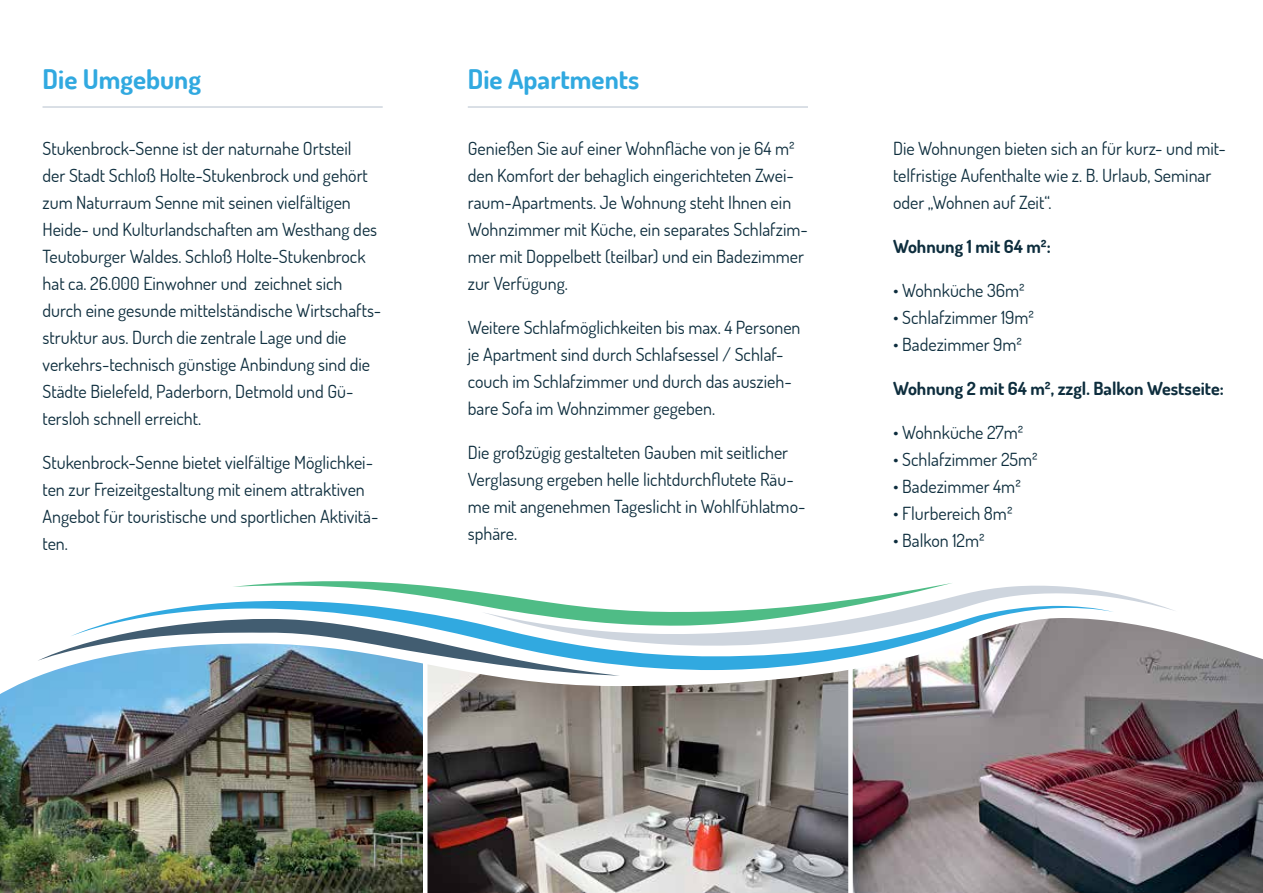
<style>
.page{position:relative;width:1263px;height:893px;background:#fff}
.page>*{position:absolute;margin:0;border:0;box-sizing:border-box;transform-origin:0 0}
.t1{font:700 27px "Dosis";color:#31a9e0}
.t2{font:18px/27px "Dosis";color:#0d2d3d}
.t3{font:700 18px "Dosis";color:#0d2d3d}
</style>
<div class="page">
<img style="left:0;top:734px;width:423px;height:159px">
<img style="left:853px;top:734px;width:410px;height:159px">
<img style="left:427px;top:734px;width:421px;height:159px">
<img style="left:0;top:633px;width:1263px;height:101px">
<svg style="left:38px;top:581px;width:1139px;height:95px"></svg>
<hr style="left:423px;top:659px;width:4px;height:234px;background:#fff">
<div style="left:848px;top:663px;width:5px;height:230px;background:#fff"></div>
<hr style="left:43px;top:106px;width:340px;height:2px;background:#ced5de">
<hr style="left:468px;top:106px;width:340px;height:2px;background:#ced5de">
<h1 class="t1" style="left:43px;top:62px;width:160px">Die Umgebung</h1>
<p class="t2" style="left:43px;top:134px;width:340px">Stukenbrock-Senne ist der naturnahe Ortsteil<br>der Stadt Schloß Holte-Stukenbrock und gehört zum Naturraum Senne mit seinen vielfältigen Heide- und Kulturlandschaften am Westhang des Teutoburger Waldes. Schloß Holte-Stukenbrock hat ca. 26.000 Einwohner und zeichnet sich durch eine gesunde mittelständische Wirtschafts&shy;struktur aus. Durch die zentrale Lage und die verkehrs-technisch günstige Anbindung sind die Städte Bielefeld, Paderborn, Detmold und Gü&shy;tersloh schnell erreicht.</p>
<p class="t2" style="left:43px;top:448px;width:338px">Stukenbrock-Senne bietet vielfältige Möglichkei&shy;ten zur Freizeitgestaltung mit einem attraktiven Angebot für touristische und sportlichen Aktivitä&shy;ten.</p>
<h1 class="t1" style="left:468px;top:62px;width:173px">Die Apartments</h1>
<p class="t2" style="left:468px;top:134px;width:342px">Genießen Sie auf einer Wohnfläche von je 64 m² den Komfort der behaglich eingerichteten Zwei&shy;raum-Apartments. Je Wohnung steht Ihnen ein Wohnzimmer mit Küche, ein separates Schlafzim&shy;mer mit Doppelbett (teilbar) und ein Badezimmer zur Verfügung.</p>
<p class="t2" style="left:468px;top:313px;width:334px">Weitere Schlafmöglichkeiten bis max. 4 Personen je Apartment sind durch Schlafsessel / Schlaf&shy;couch im Schlafzimmer und durch das auszieh&shy;bare Sofa im Wohnzimmer gegeben.</p>
<p class="t2" style="left:468px;top:438px;width:339px">Die großzügig gestalteten Gauben mit seitlicher Verglasung ergeben helle lichtdurchflutete Räu&shy;me mit angenehmen Tageslicht in Wohlfühlatmo&shy;sphäre.</p>
<p class="t2" style="left:893px;top:134px;width:334px">Die Wohnungen bieten sich an für kurz- und mit&shy;telfristige Aufenthalte wie z. B. Urlaub, Seminar oder „Wohnen auf Zeit“.</p>
<p class="t3" style="left:893px;top:234px;width:159px">Wohnung 1 mit 64 m²:</p>
<p class="t2" style="left:893px;top:276px;width:133px">• Wohnküche 36m²</p>
<p class="t2" style="left:893px;top:303px;width:143px">• Schlafzimmer 19m²</p>
<p class="t2" style="left:893px;top:330px;width:131px">• Badezimmer 9m²</p>
<p class="t3" style="left:893px;top:376px;width:332px">Wohnung 2 mit 64 m², zzgl. Balkon Westseite:</p>
<p class="t2" style="left:893px;top:418px;width:132px">• Wohnküche 27m²</p>
<p class="t2" style="left:893px;top:445px;width:146px">• Schlafzimmer 25m²</p>
<p class="t2" style="left:893px;top:472px;width:129px">• Badezimmer 4m²</p>
<p class="t2" style="left:893px;top:499px;width:121px">• Flurbereich 8m²</p>
<p class="t2" style="left:893px;top:526px;width:93px">• Balkon 12m²</p>
</div>
